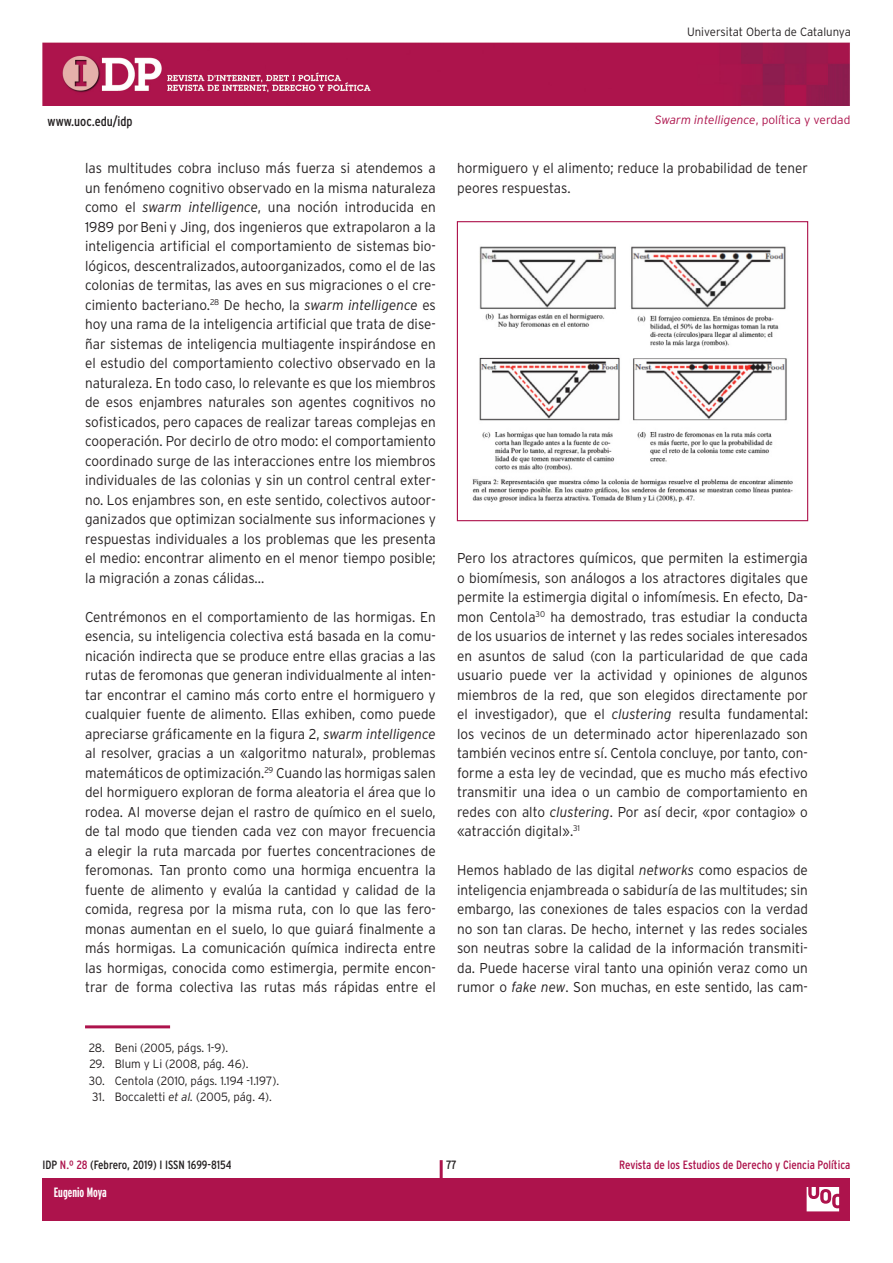
<style>
.page{position:relative;width:893px;height:1263px;background:#fff}
.page>*{position:absolute;margin:0;border:0;box-sizing:border-box;transform-origin:0 0}
.TEXTGENERAL{font:300 14.25px/19.5px "Interstate";color:#231f20;text-align:justify;scale:.95 1}
.t1{font:condensed 13.5px "Interstate";color:#231f20}
.t2{font:700 extra-condensed 13.5px "Interstate";color:#fff}
.notes{font:300 12px "Interstate";color:#231f20;scale:.95 1}
.t3{font:condensed 12px "Interstate";color:#ad134c}
.t4{font:condensed 12px "Interstate";color:#231f20}
.t5{font:italic 300 12px "Interstate";color:#ad134c}
.s1{font-style:normal}
.s2{font-style:italic}
.s3{color:#ad134c}
</style>
<div class="page">
<img style="left:43px;top:43px;width:807px;height:63px">
<div style="left:43px;top:1178px;width:807px;height:42px;background:#ad134c"></div>
<hr style="left:440px;top:1160px;width:3px;height:44px;background:#ad134c">
<svg style="left:806px;top:1187px;width:34px;height:25px"></svg>
<hr style="left:85px;top:1025px;width:85px;height:3px;background:#ad134c">
<div style="left:457px;top:221px;width:351px;height:300px;border:1px solid #ad134c"></div>
<img style="left:472px;top:246px;width:321px;height:256px">
<p class="notes" style="left:687px;top:25px;width:174px">Universitat Oberta de Catalunya</p>
<p class="t1" style="left:48px;top:113px;width:87px">www.uoc.edu/idp</p>
<p class="t5" style="left:655px;top:113px;width:197px">Swarm intelligence<span class="s1">, política y verdad</span></p>
<p class="TEXTGENERAL" style="left:85px;top:158px;width:371px">las multitudes cobra incluso más fuerza si atendemos a un fenómeno cognitivo observado en la misma naturaleza como el <span class="s2">swarm intelligence</span>, una noción introducida en 1989 por Beni y Jing, dos ingenieros que extrapolaron a la inteligencia artificial el comportamiento de sistemas bio&shy;lógicos, descentralizados, autoorganizados, como el de las colonias de termitas, las aves en sus migraciones o el cre&shy;cimiento bacteriano.<sup>28</sup> De hecho, la <span class="s2">swarm intelligence</span> es hoy una rama de la inteligencia artificial que trata de dise&shy;ñar sistemas de inteligencia multiagente inspirándose en el estudio del comportamiento colectivo observado en la naturaleza. En todo caso, lo relevante es que los miembros de esos enjambres naturales son agentes cognitivos no sofisticados, pero capaces de realizar tareas complejas en cooperación. Por decirlo de otro modo: el comportamiento coordinado surge de las interacciones entre los miembros individuales de las colonias y sin un control central exter&shy;no. Los enjambres son, en este sentido, colectivos autoor&shy;ganizados que optimizan socialmente sus informaciones y respuestas individuales a los problemas que les presenta el medio: encontrar alimento en el menor tiempo posible; la migración a zonas cálidas...</p>
<p class="TEXTGENERAL" style="left:85px;top:607px;width:371px">Centrémonos en el comportamiento de las hormigas. En esencia, su inteligencia colectiva está basada en la comu&shy;nicación indirecta que se produce entre ellas gracias a las rutas de feromonas que generan individualmente al inten&shy;tar encontrar el camino más corto entre el hormiguero y cualquier fuente de alimento. Ellas exhiben, como puede apreciarse gráficamente en la figura 2, <span class="s2">swarm intelligence </span>al resolver, gracias a un «algoritmo natural», problemas matemáticos de optimización.<sup>29</sup> Cuando las hormigas salen del hormiguero exploran de forma aleatoria el área que lo rodea. Al moverse dejan el rastro de químico en el suelo, de tal modo que tienden cada vez con mayor frecuencia a elegir la ruta marcada por fuertes concentraciones de feromonas. Tan pronto como una hormiga encuentra la fuente de alimento y evalúa la cantidad y calidad de la comida, regresa por la misma ruta, con lo que las fero&shy;monas aumentan en el suelo, lo que guiará finalmente a más hormigas. La comunicación química indirecta entre las hormigas, conocida como estimergia, permite encon&shy;trar de forma colectiva las rutas más rápidas entre el</p>
<p class="notes" style="left:89px;top:1041px;width:148px">28. Beni (2005, págs. 1-9).</p>
<p class="notes" style="left:89px;top:1057px;width:169px">29. Blum y Li (2008, pág. 46).</p>
<p class="notes" style="left:89px;top:1074px;width:202px">30. Centola (2010, págs. 1.194 -1.197).</p>
<p class="notes" style="left:92px;top:1090px;width:191px">31. Boccaletti <span class="s2">et al.</span> (2005, pág. 4).</p>
<p class="TEXTGENERAL" style="left:457px;top:158px;width:371px">hormiguero y el alimento; reduce la probabilidad de tener peores respuestas.</p>
<p class="TEXTGENERAL" style="left:457px;top:548px;width:371px">Pero los atractores químicos, que permiten la estimergia o biomímesis, son análogos a los atractores digitales que permite la estimergia digital o infomímesis. En efecto, Da&shy;mon Centola<sup>30</sup> ha demostrado, tras estudiar la conducta de los usuarios de internet y las redes sociales interesados en asuntos de salud (con la particularidad de que cada usuario puede ver la actividad y opiniones de algunos miembros de la red, que son elegidos directamente por el investigador), que el <span class="s2">clustering</span> resulta fundamental: los vecinos de un determinado actor hiperenlazado son también vecinos entre sí. Centola concluye, por tanto, con&shy;forme a esta ley de vecindad, que es mucho más efectivo transmitir una idea o un cambio de comportamiento en redes con alto <span class="s2">clustering</span>. Por así decir, «por contagio» o «atracción digital».<sup>31</sup></p>
<p class="TEXTGENERAL" style="left:457px;top:860px;width:371px">Hemos hablado de las digital <span class="s2">networks</span> como espacios de inteligencia enjambreada o sabiduría de las multitudes; sin embargo, las conexiones de tales espacios con la verdad no son tan claras. De hecho, internet y las redes sociales son neutras sobre la calidad de la información transmiti&shy;da. Puede hacerse viral tanto una opinión veraz como un rumor o <span class="s2">fake new</span>. Son muchas, en este sentido, las cam-</p>
<p class="t4" style="left:43px;top:1158px;width:191px">IDP <span class="s3">N.º 28</span> (Febrero, 2019) I ISSN 1699-8154</p>
<p class="t4" style="left:446px;top:1158px;width:12px">77</p>
<p class="t3" style="left:619px;top:1158px;width:233px">Revista de los Estudios de Derecho y Ciencia Política</p>
<p class="t2" style="left:54px;top:1185px;width:54px">Eugenio Moya</p>
</div>
